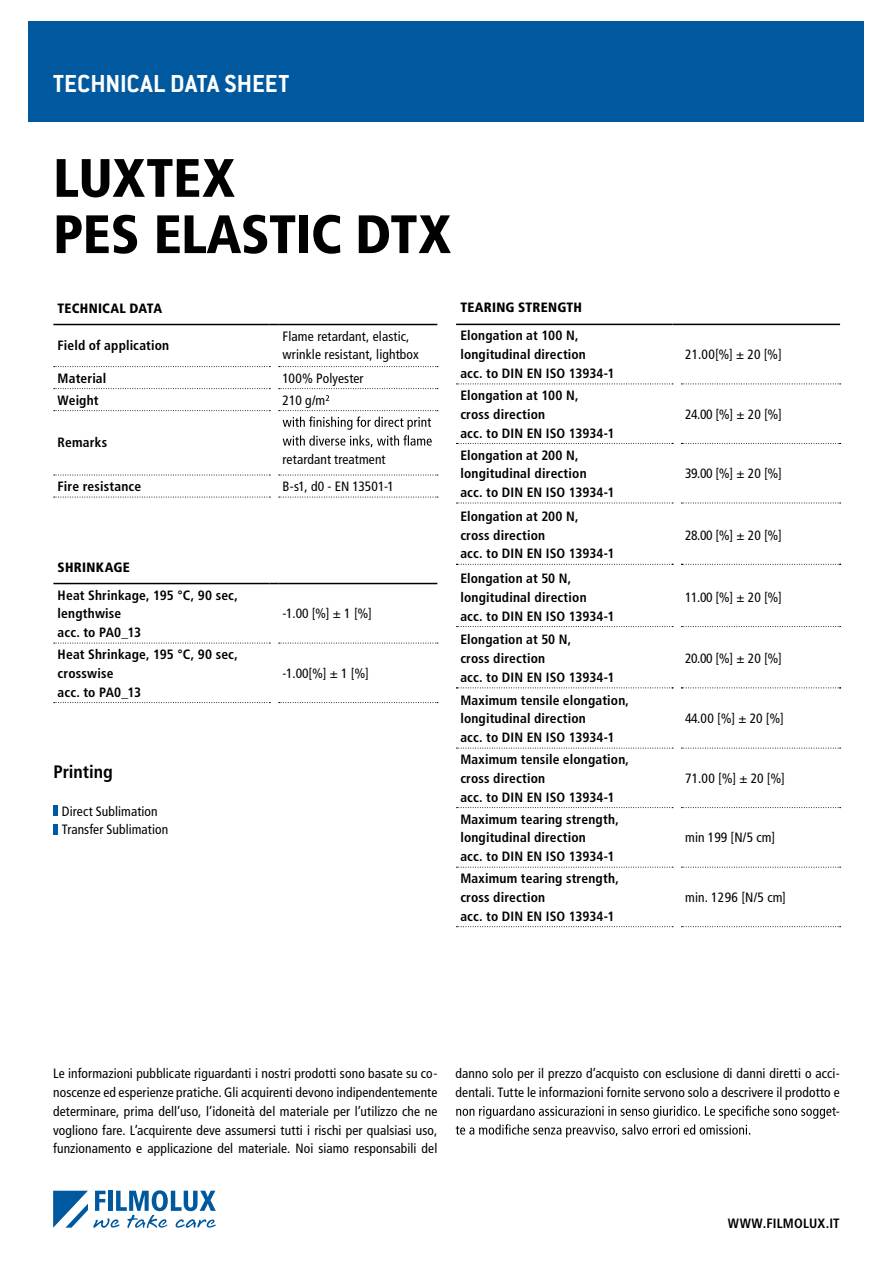
<style>
.page{position:relative;width:893px;height:1263px;background:#fff}
.page>*{position:absolute;margin:0;border:0;box-sizing:border-box;transform-origin:0 0}
.t1{font:900 condensed 54px/56.2px "Frutiger LT Std";letter-spacing:-.01em;color:#000}
.t2{font:700 27px "Conduit ITC Std";color:#fff}
.t3{font:700 condensed 18px "Frutiger LT Std";color:#000}
.t4{font:condensed 13.5px/18.8px "Frutiger LT Std";letter-spacing:.005em;color:#000}
.t5{font:700 condensed 13.5px/18.8px "Frutiger LT Std";letter-spacing:.01em;color:#000}
.t6{font:900 condensed 13.5px "Frutiger LT Std";letter-spacing:.02em;color:#000}
</style>
<div class="page">
<div style="left:29px;top:21px;width:835px;height:101px;background:#00599f"></div>
<svg style="left:53px;top:1190px;width:163px;height:38px"></svg>
<svg style="left:54px;top:366px;width:216px;height:1px"></svg>
<svg style="left:279px;top:366px;width:159px;height:1px"></svg>
<svg style="left:54px;top:388px;width:216px;height:1px"></svg>
<svg style="left:279px;top:388px;width:159px;height:1px"></svg>
<svg style="left:54px;top:410px;width:216px;height:1px"></svg>
<svg style="left:54px;top:475px;width:216px;height:1px"></svg>
<svg style="left:279px;top:475px;width:159px;height:1px"></svg>
<svg style="left:54px;top:497px;width:216px;height:1px"></svg>
<svg style="left:279px;top:497px;width:159px;height:1px"></svg>
<hr style="left:53px;top:324px;width:217px;height:1px;background:#000">
<hr style="left:278px;top:324px;width:159px;height:1px;background:#000">
<svg style="left:326px;top:395px;width:3px;height:6px"></svg>
<svg style="left:279px;top:410px;width:159px;height:37px"></svg>
<svg style="left:54px;top:643px;width:216px;height:1px"></svg>
<svg style="left:279px;top:643px;width:159px;height:1px"></svg>
<svg style="left:54px;top:702px;width:216px;height:1px"></svg>
<svg style="left:279px;top:702px;width:159px;height:1px"></svg>
<hr style="left:53px;top:583px;width:217px;height:1px;background:#000">
<hr style="left:278px;top:583px;width:159px;height:1px;background:#000">
<svg style="left:456px;top:384px;width:217px;height:1px"></svg>
<svg style="left:681px;top:384px;width:160px;height:1px"></svg>
<svg style="left:456px;top:748px;width:217px;height:1px"></svg>
<svg style="left:681px;top:748px;width:160px;height:1px"></svg>
<svg style="left:456px;top:807px;width:217px;height:1px"></svg>
<svg style="left:681px;top:807px;width:160px;height:1px"></svg>
<svg style="left:456px;top:867px;width:217px;height:1px"></svg>
<svg style="left:681px;top:867px;width:160px;height:1px"></svg>
<svg style="left:456px;top:926px;width:217px;height:1px"></svg>
<svg style="left:681px;top:926px;width:160px;height:1px"></svg>
<hr style="left:456px;top:324px;width:216px;height:1px;background:#000">
<hr style="left:681px;top:324px;width:159px;height:1px;background:#000">
<svg style="left:456px;top:443px;width:217px;height:1px"></svg>
<svg style="left:681px;top:443px;width:160px;height:1px"></svg>
<svg style="left:456px;top:564px;width:217px;height:1px"></svg>
<svg style="left:681px;top:564px;width:160px;height:1px"></svg>
<svg style="left:456px;top:503px;width:217px;height:1px"></svg>
<svg style="left:681px;top:503px;width:160px;height:1px"></svg>
<svg style="left:456px;top:687px;width:217px;height:1px"></svg>
<svg style="left:681px;top:687px;width:160px;height:1px"></svg>
<svg style="left:456px;top:626px;width:217px;height:1px"></svg>
<svg style="left:681px;top:626px;width:160px;height:1px"></svg>
<svg style="left:456px;top:1105px;width:380px;height:32px"></svg>
<div style="left:53px;top:805px;width:5px;height:11px;background:#00599f"></div>
<div style="left:53px;top:824px;width:5px;height:10px;background:#00599f"></div>
<h2 class="t2" style="left:53px;top:68px;width:238px">TECHNICAL DATA SHEET</h2>
<h1 class="t1" style="left:53px;top:150px;width:400px">LUXTEX<br>PES ELASTIC DTX</h1>
<p class="t6" style="left:58px;top:300px;width:106px">TECHNICAL DATA</p>
<p class="t5" style="left:58px;top:336px;width:113px">Field of application</p>
<p class="t5" style="left:58px;top:369px;width:50px">Material</p>
<p class="t4" style="left:283px;top:369px;width:82px">100% Polyester</p>
<p class="t5" style="left:58px;top:391px;width:43px">Weight</p>
<p class="t4" style="left:283px;top:391px;width:44px">210 g/m</p>
<p class="t5" style="left:58px;top:433px;width:51px">Remarks</p>
<p class="t4" style="left:283px;top:450px;width:105px">retardant treatment</p>
<p class="t5" style="left:58px;top:477px;width:85px">Fire resistance</p>
<p class="t4" style="left:283px;top:477px;width:113px">B-s1, d0 - EN 13501-1</p>
<p class="t4" style="left:283px;top:327px;width:138px;line-height:18px">Flame retardant, elastic, wrinkle resistant, lightbox</p>
<p class="t6" style="left:58px;top:559px;width:74px">SHRINKAGE</p>
<p class="t5" style="left:58px;top:586px;width:182px">Heat Shrinkage, 195 °C, 90 sec, lengthwise<br>acc. to PA0_13</p>
<p class="t5" style="left:58px;top:645px;width:182px">Heat Shrinkage, 195 °C, 90 sec, crosswise<br>acc. to PA0_13</p>
<h3 class="t3" style="left:53px;top:761px;width:61px">Printing</h3>
<p class="t4" style="left:62px;top:802px;width:108px">Direct Sublimation<br>Transfer Sublimation</p>
<p class="t4" style="left:283px;top:604px;width:91px">-1.00 [%] ± 1 [%]</p>
<p class="t4" style="left:283px;top:664px;width:88px">-1.00[%] ± 1 [%]</p>
<p class="t6" style="left:460px;top:300px;width:123px">TEARING STRENGTH</p>
<p class="t5" style="left:460px;top:326px;width:156px">Elongation at 100 N, longitudinal direction<br>acc. to DIN EN ISO 13934-1</p>
<p class="t5" style="left:460px;top:386px;width:156px">Elongation at 100 N,<br>cross direction<br>acc. to DIN EN ISO 13934-1</p>
<p class="t5" style="left:460px;top:445px;width:156px">Elongation at 200 N, longitudinal direction<br>acc. to DIN EN ISO 13934-1</p>
<p class="t5" style="left:460px;top:507px;width:156px">Elongation at 200 N,<br>cross direction<br>acc. to DIN EN ISO 13934-1</p>
<p class="t5" style="left:460px;top:569px;width:156px">Elongation at 50 N, longitudinal direction<br>acc. to DIN EN ISO 13934-1</p>
<p class="t5" style="left:460px;top:630px;width:156px">Elongation at 50 N,<br>cross direction<br>acc. to DIN EN ISO 13934-1</p>
<p class="t5" style="left:460px;top:691px;width:170px">Maximum tensile elongation, longitudinal direction<br>acc. to DIN EN ISO 13934-1</p>
<p class="t5" style="left:460px;top:750px;width:170px">Maximum tensile elongation, cross direction<br>acc. to DIN EN ISO 13934-1</p>
<p class="t5" style="left:460px;top:810px;width:160px">Maximum tearing strength, longitudinal direction<br>acc. to DIN EN ISO 13934-1</p>
<p class="t5" style="left:460px;top:869px;width:160px">Maximum tearing strength, cross direction<br>acc. to DIN EN ISO 13934-1</p>
<p class="t4" style="left:685px;top:345px;width:98px">21.00[%] ± 20 [%]</p>
<p class="t4" style="left:685px;top:405px;width:98px">24.00 [%] ± 20 [%]</p>
<p class="t4" style="left:685px;top:464px;width:98px">39.00 [%] ± 20 [%]</p>
<p class="t4" style="left:685px;top:526px;width:98px">28.00 [%] ± 20 [%]</p>
<p class="t4" style="left:685px;top:588px;width:98px">11.00 [%] ± 20 [%]</p>
<p class="t4" style="left:685px;top:649px;width:98px">20.00 [%] ± 20 [%]</p>
<p class="t4" style="left:685px;top:709px;width:100px">44.00 [%] ± 20 [%]</p>
<p class="t4" style="left:685px;top:769px;width:101px">71.00 [%] ± 20 [%]</p>
<p class="t4" style="left:685px;top:828px;width:91px">min 199 [N/5 cm]</p>
<p class="t4" style="left:685px;top:888px;width:102px">min. 1296 [N/5 cm]</p>
<p class="t4" style="left:53px;top:1064px;width:386px;text-align:justify">Le informazioni pubblicate riguardanti i nostri prodotti sono basate su co&shy;noscenze ed esperienze pratiche. Gli acquirenti devono indipendentemente determinare, prima dell’uso, l’idoneità del materiale per l’utilizzo che ne vogliono fare. L’acquirente deve assumersi tutti i rischi per qualsiasi uso, funzionamento e applicazione del materiale. Noi siamo responsabili del</p>
<p class="t4" style="left:456px;top:1064px;width:386px;text-align:right">danno solo per il prezzo d’acquisto con esclusione di danni diretti o acci&shy;dentali. Tutte le informazioni fornite servono solo a descrivere il prodotto e -</p>
<p class="t5" style="left:728px;top:1214px;width:113px">WWW.FILMOLUX.IT</p>
</div>
